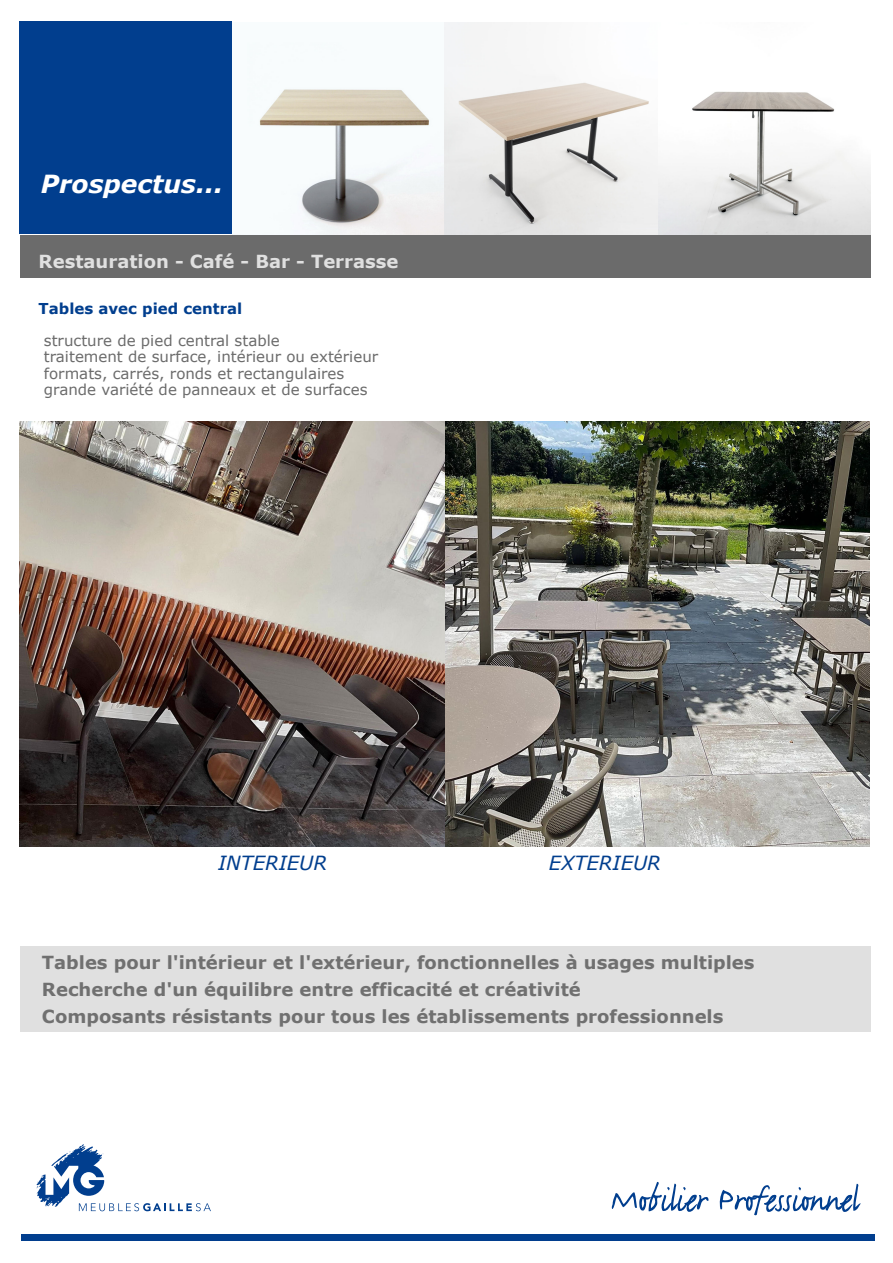
<style>
.page{position:relative;width:893px;height:1263px;background:#fff}
.page>*{position:absolute;margin:0;border:0;box-sizing:border-box;transform-origin:0 0}
.t1{font:italic 700 24.9px "Verdana";color:#fff}
.t2{font:italic 19.5px "Verdana";color:#013e8e}
.t3{font:700 18px/27px "Verdana";color:#707070}
.t4{font:700 18px "Verdana";color:#e0e0e0}
.t5{font:15px/16.5px "Verdana";color:#6b6b6b}
.t6{font:700 15px "Verdana";color:#013e8e}
</style>
<div class="page">
<img style="left:235px;top:23px;width:636px;height:212px">
<div style="left:20px;top:235px;width:851px;height:43px;background:#6b6b6b"></div>
<svg style="left:36px;top:1144px;width:175px;height:67px"></svg>
<div style="left:21px;top:1234px;width:854px;height:6px;background:#013e8e"></div>
<svg style="left:612px;top:1182px;width:97px;height:30px"></svg>
<svg style="left:719px;top:1184px;width:142px;height:31px"></svg>
<div style="left:20px;top:946px;width:850px;height:85px;background:#e0e0e0"></div>
<div style="left:20px;top:21px;width:212px;height:212px;background:#013e8e"></div>
<img style="left:20px;top:421px;width:849px;height:426px">
<h1 class="t1" style="left:41px;top:166px;width:184px">Prospectus...</h1>
<p class="t4" style="left:39px;top:249px;width:361px">Restauration - Café - Bar - Terrasse</p>
<p class="t6" style="left:39px;top:298px;width:205px">Tables avec pied central</p>
<p class="t5" style="left:44px;top:332px;width:336px">structure de pied central stable<br>traitement de surface, intérieur ou extérieur formats, carrés, ronds et rectangulaires grande variété de panneaux et de surfaces</p>
<p class="t2" style="left:218px;top:850px;width:111px">INTERIEUR</p>
<p class="t2" style="left:549px;top:850px;width:113px">EXTERIEUR</p>
<p class="t3" style="left:42px;top:949px;width:714px">Tables pour l'intérieur et l'extérieur, fonctionnelles à usages multiples<br>Recherche d'un équilibre entre efficacité et créativité<br>Composants résistants pour tous les établissements professionnels</p>
</div>
